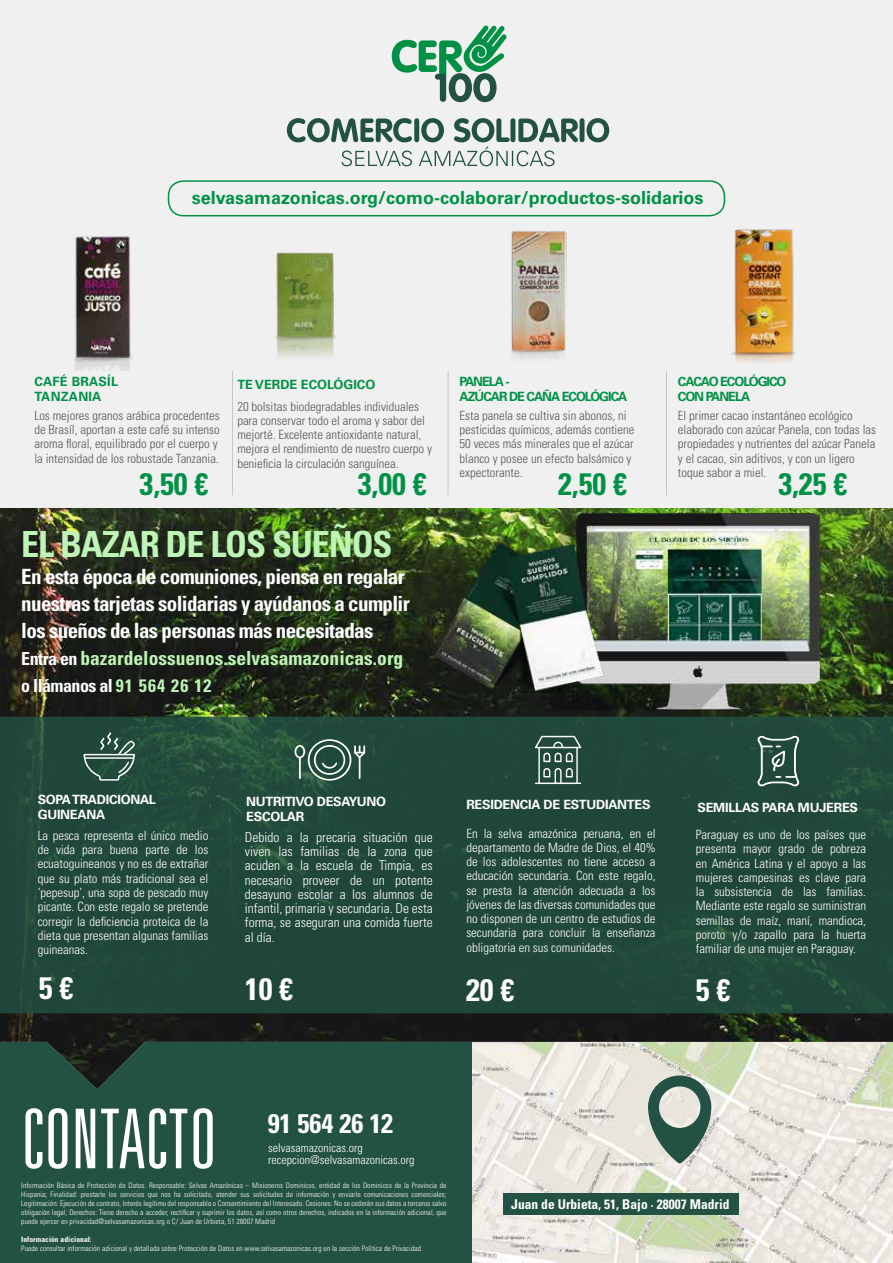
<style>
.page{position:relative;width:893px;height:1263px;background:#fff}
.page>*{position:absolute;margin:0;border:0;box-sizing:border-box;transform-origin:0 0}
.t1{font:300 ultra-condensed 82.5px "Univers LT Std";color:#fff}
.t2{font:700 condensed 36px "Univers LT Std";letter-spacing:-.03em;color:#bef4b6}
.t3{font:700 condensed 31.05px "Univers LT Std";color:#009146}
.t4{font:700 condensed 31.05px "Univers LT Std";color:#fff}
.t5{font:700 condensed 27px "Univers LT Std";color:#fff}
.t6{font:700 condensed 21px/27px "Univers LT Std";letter-spacing:-.03em;color:#fff}
.t7{font:700 condensed 19.5px "Univers LT Std";color:#bef4b6}
.t8{font:700 18px "Univers LT Std";color:#009146}
.t9{font:700 condensed 18px "Univers LT Std";letter-spacing:-.03em;color:#fff}
.t10{font:300 condensed 13.5px/14.2px "Univers LT Std";color:#fff;text-align:justify}
.t11{font:700 condensed 13.5px "Univers LT Std";color:#fff}
.t12{font:300 condensed 12.75px/14.2px "Univers LT Std";color:#fff;text-align:justify}
.t13{font:300 condensed 12.75px/14.2px "Univers LT Std";color:#575756}
.t14{font:700 12.75px/15px "Univers LT Std";letter-spacing:-.02em;color:#fff}
.t15{font:700 12.75px/15px "Univers LT Std";letter-spacing:-.08em;color:#009146}
.t16{font:700 12.75px/15px "Univers LT Std";letter-spacing:.02em;color:#009146}
.t17{font:700 12.75px "Univers LT Std";color:#009146}
.t18{font:300 condensed 12px/12.6px "Univers LT Std";color:#fff}
.t19{font:300 condensed 7.5px/9px "Univers LT Std";letter-spacing:.01em;color:#fff;text-align:justify}
.t20{font:700 condensed 7.5px "Univers LT Std";letter-spacing:.01em;color:#fff}
.s1{font-size:18px;color:#fff}
.s2{color:#bef4b6}
.s3{font-size:12.75px}
</style>
<div class="page">
<div style="left:0;top:1089px;width:472px;height:174px;background:#235144"></div>
<img style="left:472px;top:1089px;width:421px;height:174px">
<svg style="left:647px;top:1089px;width:65px;height:105px;background:#a5b3a8"></svg>
<div style="left:504px;top:1194px;width:235px;height:21px;background:#235144"></div>
<img style="left:0;top:508px;width:893px;height:581px">
<div style="left:0;top:0;width:893px;height:508px;background:#f0f0f0"></div>
<div style="left:168px;top:180px;width:557px;height:36px;border:2px solid #009146;border-radius:15px"></div>
<hr style="left:232px;top:371px;width:1px;height:124px;background:#c6c6c6">
<hr style="left:448px;top:371px;width:1px;height:124px;background:#c6c6c6">
<hr style="left:666px;top:371px;width:1px;height:124px;background:#c6c6c6">
<img style="left:74px;top:236px;width:58px;height:135px">
<img style="left:274px;top:213px;width:113px;height:145px">
<img style="left:511px;top:230px;width:56px;height:129px">
<svg style="left:287px;top:118px;width:322px;height:48px"></svg>
<svg style="left:392px;top:25px;width:115px;height:77px"></svg>
<img style="left:731px;top:229px;width:64px;height:133px">
<img style="left:472px;top:508px;width:395px;height:209px">
<img style="left:433px;top:532px;width:204px;height:161px">
<div style="left:0;top:717px;width:893px;height:296px;background:#21473c"></div>
<svg style="left:84px;top:732px;width:51px;height:49px;background:#45675b"></svg>
<svg style="left:295px;top:739px;width:70px;height:42px;background:#4f6f64"></svg>
<svg style="left:535px;top:736px;width:46px;height:48px;background:#57736b"></svg>
<svg style="left:757px;top:735px;width:42px;height:52px;background:#517066"></svg>
<h3 class="t8" style="left:192px;top:187px;width:513px">selvasamazonicas.org/como-colaborar/productos-solidarios</h3>
<p class="t16" style="left:34px;top:374px;width:85px">CAFÉ BRASÍL<br>TANZANIA</p>
<p class="t13" style="left:34px;top:408px;width:187px">Los mejores granos arábica procedentes de Brasíl, aportan a este café su intenso aroma floral, equilibrado por el cuerpo y la intensidad de los robustade Tanzania.</p>
<h3 class="t3" style="left:140px;top:465px;width:70px">3,50 €</h3>
<p class="t17" style="left:237px;top:376px;width:140px">TE VERDE ECOLÓGICO</p>
<p class="t13" style="left:237px;top:399px;width:196px">20 bolsitas biodegradables individuales para conservar todo el aroma y sabor del mejorté. Excelente antioxidante natural, mejora el rendimiento de nuestro cuerpo y benieficia la circulación sanguínea.</p>
<h3 class="t3" style="left:358px;top:465px;width:70px">3,00 €</h3>
<p class="t15" style="left:459px;top:374px;width:169px">PANELA -<br>AZÚCAR DE CAÑA ECOLÓGICA</p>
<p class="t13" style="left:459px;top:408px;width:176px">Esta panela se cultiva sin abonos, ni pesticidas químicos, además contiene<br>50 veces más minerales que el azúcar blanco y posee un efecto balsámico y expectorante.</p>
<h3 class="t3" style="left:558px;top:465px;width:70px">2,50 €</h3>
<p class="t15" style="left:678px;top:374px;width:110px">CACAO ECOLÓGICO<br>CON PANELA</p>
<p class="t13" style="left:678px;top:408px;width:200px">El primer cacao instantáneo ecológico elaborado con azúcar Panela, con todas las propiedades y nutrientes del azúcar Panela y el cacao, sin aditivos, y con un ligero toque sabor a miel.</p>
<h3 class="t3" style="left:778px;top:465px;width:70px">3,25 €</h3>
<h2 class="t2" style="left:21px;top:522px;width:373px">EL BAZAR DE LOS SUEÑOS</h2>
<h3 class="t6" style="left:21px;top:563px;width:390px">En esta época de comuniones, piensa en regalar nuestras tarjetas solidarias y ayúdanos a cumplir los sueños de las personas más necesitadas</h3>
<h3 class="t7" style="left:21px;top:646px;width:383px"><span class="s1">Entra en</span> bazardelossuenos.selvasamazonicas.org</h3>
<h3 class="t9" style="left:21px;top:675px;width:192px">o llámanos al <span class="s2">91 564 26 12</span></h3>
<p class="t14" style="left:38px;top:792px;width:120px">SOPA TRADICIONAL<br>GUINEANA</p>
<p class="t14" style="left:246px;top:794px;width:141px">NUTRITIVO DESAYUNO<br>ESCOLAR</p>
<p class="t14" style="left:466px;top:797px;width:186px">RESIDENCIA DE ESTUDIANTES</p>
<p class="t14" style="left:697px;top:800px;width:162px">SEMILLAS PARA MUJERES</p>
<p class="t12" style="left:38px;top:828px;width:172px">La pesca representa el único medio de vida para buena parte de los ecuatoguineanos y no es de extrañar que su plato más tradicional sea el ‘pepesup’, una sopa de pescado muy picante. Con este regalo se pretende corregir la deficiencia proteica de la dieta que presentan algunas familias guineanas.</p>
<p class="t10" style="left:245px;top:830px;width:189px">Debido a la precaria situación que viven las familias de la zona que acuden a la escuela de Timpia, es necesario proveer de un potente desayuno escolar a los alumnos de infantil, primaria y secundaria. De esta forma, se aseguran una comida fuerte al día<span class="s3">.</span></p>
<p class="t12" style="left:466px;top:826px;width:191px">En la selva amazónica peruana, en el departamento de Madre de Dios, el 40% de los adolescentes no tiene acceso a educación secundaria. Con este regalo, se presta la atención adecuada a los jóvenes de las diversas comunidades que no disponen de un centro de estudios de secundaria para concluir la enseñanza obligatoria en sus comunidades.</p>
<p class="t12" style="left:696px;top:827px;width:172px">Paraguay es uno de los países que presenta mayor grado de pobreza en América Latina y el apoyo a las mujeres campesinas es clave para la subsistencia de las familias.<br>Mediante este regalo se suministran semillas de maíz, maní, mandioca, poroto y/o zapallo para la huerta familiar de una mujer en Paraguay.</p>
<h3 class="t4" style="left:39px;top:969px;width:36px">5 €</h3>
<h3 class="t4" style="left:245px;top:969px;width:50px">10 €</h3>
<h3 class="t4" style="left:466px;top:970px;width:50px">20 €</h3>
<h3 class="t4" style="left:696px;top:971px;width:36px">5 €</h3>
<h1 class="t1" style="left:21px;top:1096px;width:197px">CONTACTO</h1>
<h3 class="t5" style="left:268px;top:1106px;width:127px">91 564 26 12</h3>
<p class="t18" style="left:268px;top:1141px;width:148px">selvasamazonicas.org recepcion@selvasamazonicas.org</p>
<p class="t19" style="left:21px;top:1180px;width:427px">Información Básica de Protección de Datos. Responsable: Selvas Amazónicas – Misioneros Dominicos, entidad de los Dominicos de la Provincia de Hispania; Finalidad: prestarle los servicios que nos ha solicitado, atender sus solicitudes de información y enviarle comunicaciones comerciales; Legitimación: Ejecución de contrato, Interés legítimo del responsable o Consentimiento del Interesado. Cesiones: No se cederán sus datos a terceros salvo obligación legal; Derechos: Tiene derecho a acceder, rectificar y suprimir los datos, así como otros derechos, indicados en la información adicional, que puede ejercer en privacidad@selvasamazonicas.org o C/ Juan de Urbieta, 51 28007 Madrid</p>
<p class="t20" style="left:21px;top:1234px;width:72px">Información adicional:</p>
<p class="t19" style="left:21px;top:1243px;width:403px">Puede consultar información adicional y detallada sobre Protección de Datos en www.selvasamazonicas.org en la sección Política de Privacidad.</p>
<p class="t11" style="left:511px;top:1196px;width:220px">Juan de Urbieta, 51, Bajo · 28007 Madrid</p>
</div>
